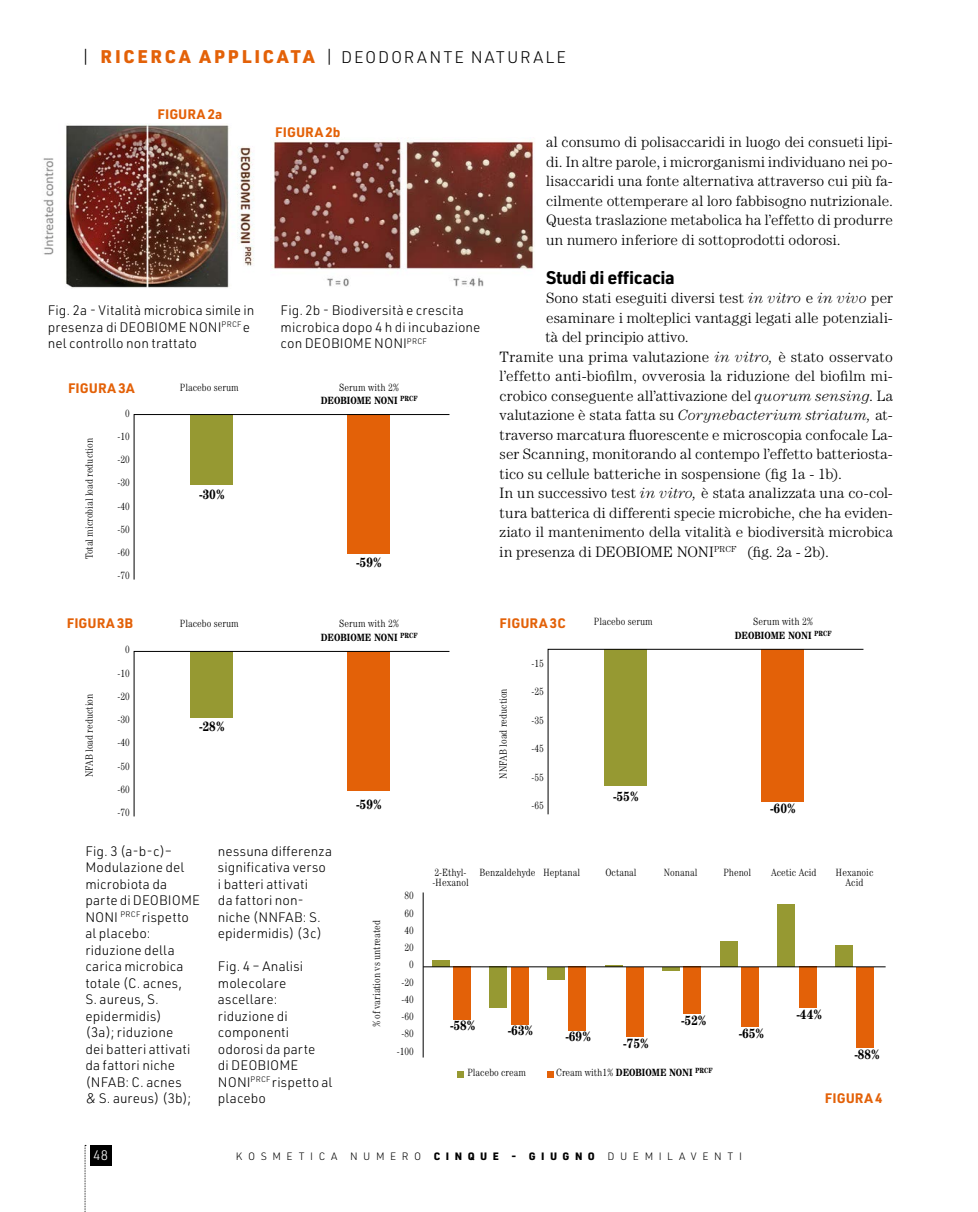
<style>
.page{position:relative;width:978px;height:1212px;background:#fff}
.page>*{position:absolute;margin:0;border:0;box-sizing:border-box;transform-origin:0 0}
.t1{font:900 18px "URWDIN";letter-spacing:.16em;color:#e36108}
.KOS_Articolo_Titolet{font:700 18px "URWDIN";letter-spacing:-.02em;color:#000}
.t2{font:300 16.5px "URWDIN";color:#000}
.KOS_Articolo_Testo{font:300 15px/19.5px "Century Std";letter-spacing:.005em;color:#000;text-align:justify}
.KOS_Didascalia{font:300 13.5px/16.5px "URWDIN";letter-spacing:.005em;color:#000}
.t3{font:700 condensed 13.5px "Century Std";color:#000}
.KOS_Didascalia_Bold{font:700 13.5px "URWDIN";letter-spacing:.005em;color:#e36108}
.t4{font:300 13.5px "URWDIN";color:#fff}
.t5{font:300 condensed 10.5px "Century Std";color:#000}
.t6{font:700 condensed 10.5px "Century Std";color:#000}
.t7{font:300 10.5px "URWDIN";letter-spacing:.535em;color:#000}
.s1{font-weight:300;color:#000}
.s2{font-weight:300;font-size:16.5px;color:#000}
.s3{font-style:italic}
.s4{font-weight:300}
.s5{font-weight:900}
</style>
<div class="page">
<svg style="left:85px;top:1145px;width:1px;height:67px"></svg>
<div style="left:90px;top:1145px;width:21px;height:21px;background:#000"></div>
<img style="left:271px;top:139px;width:263px;height:148px">
<img style="left:43px;top:125px;width:211px;height:163px">
<svg style="left:133px;top:651px;width:317px;height:166px"></svg>
<svg style="left:133px;top:414px;width:317px;height:166px"></svg>
<svg style="left:547px;top:648px;width:317px;height:167px"></svg>
<div style="left:432px;top:960px;width:17px;height:7px;background:#969932"></div>
<div style="left:453px;top:967px;width:18px;height:53px;background:#e36108"></div>
<div style="left:490px;top:967px;width:17px;height:41px;background:#969932"></div>
<div style="left:511px;top:967px;width:17px;height:57px;background:#e36108"></div>
<div style="left:547px;top:967px;width:18px;height:12px;background:#969932"></div>
<div style="left:568px;top:967px;width:18px;height:64px;background:#e36108"></div>
<svg style="left:605px;top:965px;width:17px;height:1px"></svg>
<div style="left:626px;top:967px;width:17px;height:69px;background:#e36108"></div>
<hr style="left:663px;top:967px;width:17px;height:3px;background:#969932">
<div style="left:684px;top:967px;width:17px;height:47px;background:#e36108"></div>
<div style="left:720px;top:941px;width:17px;height:26px;background:#969932"></div>
<div style="left:741px;top:967px;width:18px;height:59px;background:#e36108"></div>
<div style="left:778px;top:904px;width:17px;height:63px;background:#969932"></div>
<div style="left:799px;top:967px;width:17px;height:41px;background:#e36108"></div>
<div style="left:835px;top:945px;width:18px;height:22px;background:#969932"></div>
<div style="left:857px;top:967px;width:17px;height:80px;background:#e36108"></div>
<hr style="left:423px;top:892px;width:1px;height:165px;background:#000">
<svg style="left:457px;top:1071px;width:6px;height:6px"></svg>
<div style="left:547px;top:1071px;width:7px;height:6px;background:#e36108"></div>
<hr style="left:423px;top:966px;width:463px;height:1px;background:#000">
<p class="t1" style="left:81px;top:44px;width:46px"><span class="s1">|</span> RICE</p>
<p class="t1" style="left:151px;top:44px;width:203px">RCA APPLIC ATA <span class="s1">|</span> <span class="s2">Deo</span></p>
<p class="t2" style="left:378px;top:46px;width:26px">dorante</p>
<p class="t2" style="left:471px;top:46px;width:13px">natura</p>
<p class="t2" style="left:546px;top:46px;width:19px">le</p>
<p class="KOS_Didascalia_Bold" style="left:157px;top:104px;width:67px">FIGURA 2a</p>
<p class="KOS_Didascalia_Bold" style="left:275px;top:123px;width:67px">FIGURA 2b</p>
<p class="KOS_Didascalia" style="left:48px;top:302px;width:208px">Fig. 2a - Vitalità microbica simile in presenza di DEOBIOME NONI<sup>PRCF</sup> e nel controllo non trattato</p>
<p class="KOS_Didascalia" style="left:281px;top:302px;width:201px">Fig. 2b - Biodiversità e crescita microbica dopo 4 h di incubazione con DEOBIOME NONI<sup>PRCF</sup></p>
<p class="KOS_Didascalia_Bold" style="left:68px;top:379px;width:68px">FIGURA 3A</p>
<p class="t5" style="left:83px;top:559px;width:123px;rotate:-90deg">Total microbial load reduction</p>
<p class="t5" style="left:125px;top:407px;width:6px">0</p>
<p class="t5" style="left:118px;top:430px;width:14px">-10</p>
<p class="t5" style="left:118px;top:453px;width:14px">-20</p>
<p class="t5" style="left:118px;top:477px;width:14px">-30</p>
<p class="t5" style="left:118px;top:500px;width:14px">-40</p>
<p class="t5" style="left:118px;top:523px;width:14px">-50</p>
<p class="t5" style="left:118px;top:546px;width:14px">-60</p>
<p class="t5" style="left:118px;top:570px;width:14px">-70</p>
<p class="KOS_Didascalia_Bold" style="left:67px;top:614px;width:68px">FIGURA 3B</p>
<p class="t5" style="left:83px;top:777px;width:85px;rotate:-90deg">NFAB load reduction</p>
<p class="t5" style="left:125px;top:644px;width:6px">0</p>
<p class="t5" style="left:118px;top:667px;width:14px">-10</p>
<p class="t5" style="left:118px;top:690px;width:14px">-20</p>
<p class="t5" style="left:118px;top:713px;width:14px">-30</p>
<p class="t5" style="left:118px;top:737px;width:14px">-40</p>
<p class="t5" style="left:118px;top:760px;width:14px">-50</p>
<p class="t5" style="left:118px;top:783px;width:14px">-60</p>
<p class="t5" style="left:118px;top:806px;width:14px">-70</p>
<p class="t5" style="left:180px;top:381px;width:60px">Placebo serum</p>
<p class="t5" style="left:339px;top:381px;width:61px">Serum with 2%</p>
<p class="t6" style="left:321px;top:394px;width:98px">DEOBIOME NONI <sup>PRCF</sup></p>
<p class="t3" style="left:200px;top:486px;width:27px">-30%</p>
<p class="t3" style="left:357px;top:554px;width:27px">-59%</p>
<p class="t5" style="left:180px;top:618px;width:60px">Placebo serum</p>
<p class="t5" style="left:339px;top:618px;width:61px">Serum with 2%</p>
<p class="t6" style="left:321px;top:631px;width:98px">DEOBIOME NONI <sup>PRCF</sup></p>
<p class="t3" style="left:200px;top:718px;width:27px">-28%</p>
<p class="t3" style="left:357px;top:796px;width:27px">-59%</p>
<p class="KOS_Articolo_Testo" style="left:546px;top:132px;width:348px">al consumo di polisaccaridi in luogo dei consueti lipi&shy;di. In altre parole, i microrganismi individuano nei po&shy;lisaccaridi una fonte alternativa attraverso cui più fa&shy;cilmente ottemperare al loro fabbisogno nutrizionale.<br>Questa traslazione metabolica ha l’effetto di produrre un numero inferiore di sottoprodotti odorosi.</p>
<p class="KOS_Articolo_Titolet" style="left:546px;top:265px;width:130px">Studi di efficacia</p>
<p class="KOS_Articolo_Testo" style="left:545px;top:288px;width:349px">Sono stati eseguiti diversi test <span class="s3">in vitro</span> e <span class="s3">in vivo</span> per esaminare i molteplici vantaggi legati alle potenziali&shy;tà del principio attivo.</p>
<p class="KOS_Articolo_Testo" style="left:500px;top:346px;width:395px">Tramite una prima valutazione <span class="s3">in vitro,</span> è stato osservato l’effetto anti-biofilm, ovverosia la riduzione del biofilm mi&shy;crobico conseguente all’attivazione del <span class="s3">quorum sensing</span>. La valutazione è stata fatta su <span class="s3">Corynebacterium striatum,</span> at&shy;traverso marcatura fluorescente e microscopia confocale La&shy;ser Scanning, monitorando al contempo l’effetto batteriosta&shy;tico su cellule batteriche in sospensione (fig 1a - 1b).</p>
<p class="KOS_Articolo_Testo" style="left:500px;top:483px;width:395px">In un successivo test <span class="s3">in vitro,</span> è stata analizzata una co-col&shy;tura batterica di differenti specie microbiche, che ha eviden&shy;ziato il mantenimento della vitalità e biodiversità microbica in presenza di DEOBIOME NONI<sup>PRCF</sup> (fig. 2a - 2b).</p>
<p class="KOS_Didascalia_Bold" style="left:500px;top:614px;width:68px">FIGURA 3C</p>
<p class="t5" style="left:497px;top:778px;width:92px;rotate:-90deg">NNFAB load reduction</p>
<p class="t5" style="left:531px;top:657px;width:14px">-15</p>
<p class="t5" style="left:531px;top:685px;width:14px">-25</p>
<p class="t5" style="left:531px;top:714px;width:14px">-35</p>
<p class="t5" style="left:531px;top:742px;width:14px">-45</p>
<p class="t5" style="left:531px;top:771px;width:14px">-55</p>
<p class="t5" style="left:531px;top:799px;width:14px">-65</p>
<p class="t5" style="left:594px;top:616px;width:60px">Placebo serum</p>
<p class="t5" style="left:753px;top:616px;width:61px">Serum with 2%</p>
<p class="t6" style="left:735px;top:629px;width:98px">DEOBIOME NONI <sup>PRCF</sup></p>
<p class="t3" style="left:613px;top:788px;width:27px">-55%</p>
<p class="t3" style="left:771px;top:800px;width:27px">-60%</p>
<p class="KOS_Didascalia" style="left:85px;top:842px;width:116px">Fig. 3 (a-b-c)–<br>Modulazione del microbiota da parte di DEOBIOME<br>NONI <sup>PRCF</sup> rispetto al placebo: riduzione della carica microbica totale (C. acnes,<br>S. aureus, S. epidermidis)<br>(3a); riduzione<br>dei batteri attivati da fattori niche (NFAB: C. acnes<br>&amp; S. aureus) (3b);</p>
<p class="KOS_Didascalia" style="left:218px;top:842px;width:116px">nessuna differenza significativa verso i batteri attivati<br>da fattori non&shy;niche (NNFAB: S. epidermidis) (3c)</p>
<p class="KOS_Didascalia" style="left:218px;top:958px;width:116px">Fig. 4 – Analisi molecolare ascellare: riduzione di componenti odorosi da parte<br>di DEOBIOME<br>NONI<sup>PRCF</sup> rispetto al placebo</p>
<p class="t5" style="left:370px;top:1027px;width:109px;rotate:-90deg">% of variation vs untreated</p>
<p class="t5" style="left:404px;top:889px;width:11px">80</p>
<p class="t5" style="left:404px;top:907px;width:11px">60</p>
<p class="t5" style="left:404px;top:924px;width:11px">40</p>
<p class="t5" style="left:404px;top:941px;width:11px">20</p>
<p class="t5" style="left:409px;top:958px;width:6px">0</p>
<p class="t5" style="left:401px;top:976px;width:14px">-20</p>
<p class="t5" style="left:401px;top:993px;width:14px">-40</p>
<p class="t5" style="left:401px;top:1010px;width:14px">-60</p>
<p class="t5" style="left:401px;top:1027px;width:14px">-80</p>
<p class="t5" style="left:397px;top:1045px;width:18px">-100</p>
<p class="t5" style="left:435px;top:866px;width:33px">2-Ethyl-</p>
<p class="t5" style="left:432px;top:877px;width:38px">-Hexanol</p>
<p class="t5" style="left:479px;top:866px;width:58px">Benzaldehyde</p>
<p class="t5" style="left:543px;top:866px;width:39px">Heptanal</p>
<p class="t5" style="left:605px;top:866px;width:33px">Octanal</p>
<p class="t5" style="left:664px;top:866px;width:35px">Nonanal</p>
<p class="t5" style="left:723px;top:866px;width:29px">Phenol</p>
<p class="t5" style="left:771px;top:866px;width:47px">Acetic Acid</p>
<p class="t5" style="left:836px;top:866px;width:39px">Hexanoic</p>
<p class="t5" style="left:846px;top:877px;width:19px">Acid</p>
<p class="t3" style="left:450px;top:1018px;width:27px">-58%</p>
<p class="t3" style="left:508px;top:1022px;width:27px">-63%</p>
<p class="t3" style="left:566px;top:1028px;width:27px">-69%</p>
<p class="t3" style="left:624px;top:1035px;width:27px">-75%</p>
<p class="t3" style="left:681px;top:1012px;width:27px">-52%</p>
<p class="t5" style="left:467px;top:1066px;width:60px">Placebo cream</p>
<p class="t6" style="left:556px;top:1066px;width:158px"><span class="s4">Cream with1%</span> DEOBIOME NONI <sup>PRCF</sup></p>
<p class="t3" style="left:739px;top:1026px;width:27px">-65%</p>
<p class="t3" style="left:797px;top:1007px;width:27px">-44%</p>
<p class="t3" style="left:855px;top:1046px;width:27px">-88%</p>
<p class="KOS_Didascalia_Bold" style="left:825px;top:1089px;width:59px">FIGURA 4</p>
<p class="t4" style="left:93px;top:1147px;width:16px">48</p>
<p class="t7" style="left:236px;top:1150px;width:396px">KOSMETICA NUMERO <span class="s5">CINQUE - GIUGNO</span> duemi</p>
<p class="t7" style="left:667px;top:1150px;width:46px">laventi</p>
</div>
